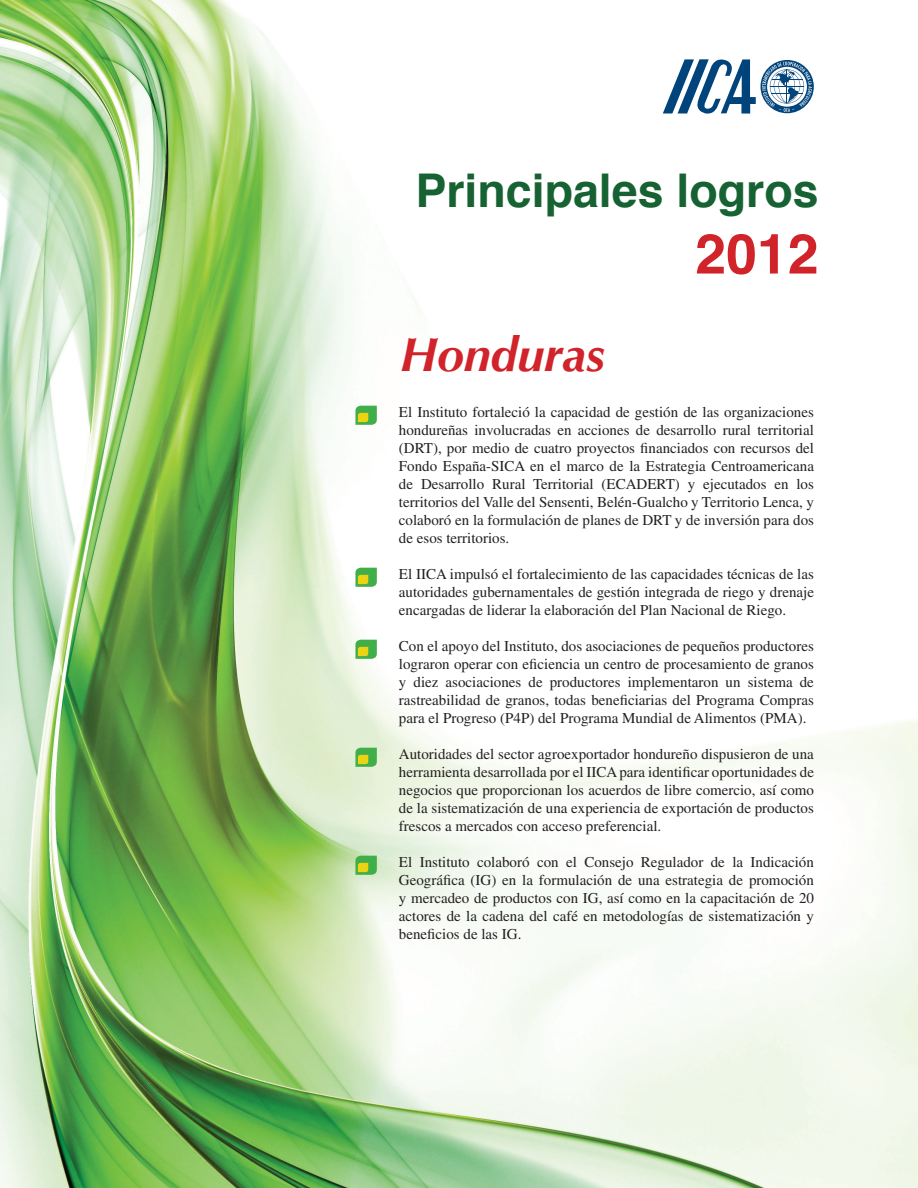
<style>
.page{position:relative;width:918px;height:1188px;background:#fff}
.page>*{position:absolute;margin:0;border:0;box-sizing:border-box;transform-origin:0 0}
.t1{font:700 55.5px "Helvetica";color:#d1232a}
.t2{font:italic 700 48px "Optima";color:#d1232a}
.t3{font:700 46.5px "Helvetica";color:#176232}
.t4{font:15px/18px "Times";color:#231f20;text-align:justify}
</style>
<div class="page">
<img style="left:0;top:0;width:918px;height:1188px">
<svg style="left:663px;top:56px;width:151px;height:58px"></svg>
<svg style="left:355px;top:406px;width:22px;height:19px"></svg>
<svg style="left:355px;top:568px;width:22px;height:19px"></svg>
<svg style="left:355px;top:640px;width:22px;height:19px"></svg>
<svg style="left:355px;top:748px;width:22px;height:19px"></svg>
<svg style="left:355px;top:856px;width:22px;height:19px"></svg>
<h3 class="t3" style="left:415px;top:153px;width:405px">Principales logros</h3>
<h1 class="t1" style="left:695px;top:209px;width:125px">2012</h1>
<p class="t2" style="left:400px;top:326px;width:206px">Honduras</p>
<p class="t4" style="left:399px;top:403px;width:417px">El Instituto fortaleció la capacidad de gestión de las organizaciones hondureñas involucradas en acciones de desarrollo rural territorial (DRT), por medio de cuatro proyectos financiados con recursos del Fondo España-SICA en el marco de la Estrategia Centroamericana de Desarrollo Rural Territorial (ECADERT) y ejecutados en los territorios del Valle del Sensenti, Belén-Gualcho y Territorio Lenca, y colaboró en la formulación de planes de DRT y de inversión para dos de esos territorios.</p>
<p class="t4" style="left:399px;top:565px;width:417px">El IICA impulsó el fortalecimiento de las capacidades técnicas de las autoridades gubernamentales de gestión integrada de riego y drenaje encargadas de liderar la elaboración del Plan Nacional de Riego.</p>
<p class="t4" style="left:399px;top:637px;width:417px">Con el apoyo del Instituto, dos asociaciones de pequeños productores lograron operar con eficiencia un centro de procesamiento de granos y diez asociaciones de productores implementaron un sistema de rastreabilidad de granos, todas beneficiarias del Programa Compras para el Progreso (P4P) del Programa Mundial de Alimentos (PMA).</p>
<p class="t4" style="left:399px;top:745px;width:417px">Autoridades del sector agroexportador hondureño dispusieron de una herramienta desarrollada por el IICA para identificar oportunidades de negocios que proporcionan los acuerdos de libre comercio, así como de la sistematización de una experiencia de exportación de productos frescos a mercados con acceso preferencial.</p>
<p class="t4" style="left:399px;top:853px;width:417px">El Instituto colaboró con el Consejo Regulador de la Indicación Geográfica (IG) en la formulación de una estrategia de promoción y mercadeo de productos con IG, así como en la capacitación de 20 actores de la cadena del café en metodologías de sistematización y beneficios de las IG.</p>
</div>
